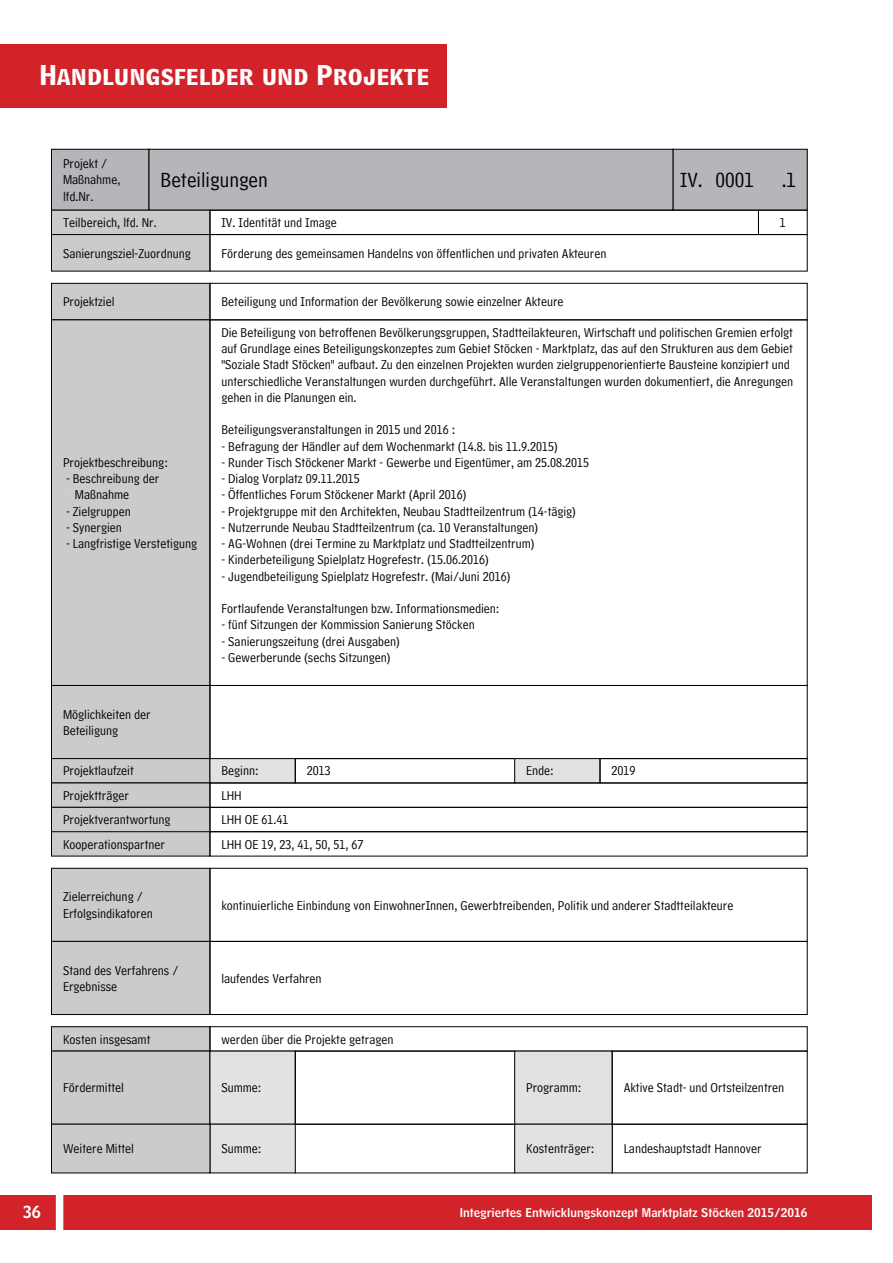
<style>
.page{position:relative;width:893px;height:1263px;background:#fff}
.page>*{position:absolute;margin:0;border:0;box-sizing:border-box;transform-origin:0 0}
.t1{font:24px "HM Big Caps";color:#fff}
.t2{font:21.6px "HM Comment";color:#000}
.t3{font:16.5px "HM Headline";color:#fff}
.t4{font:13.5px/16.2px "HM Comment";color:#000}
.t5{font:12px "HM Headline";color:#fff}
.s1{color:#cdcfd1}
</style>
<div class="page">
<div style="left:0;top:44px;width:446px;height:64px;background:#d2232a"></div>
<div style="left:0;top:1196px;width:871px;height:34px;background:#d2232a"></div>
<div style="left:56px;top:1193px;width:7px;height:40px;background:#fff"></div>
<div style="left:51px;top:149px;width:98px;height:61px;background:#b5b6ba"></div>
<div style="left:51px;top:149px;width:98px;height:62px;border:1px solid #000"></div>
<div style="left:149px;top:149px;width:524px;height:61px;background:#b5b6ba"></div>
<div style="left:149px;top:149px;width:524px;height:62px;border:1px solid #000"></div>
<div style="left:673px;top:149px;width:134px;height:61px;background:#b5b6ba"></div>
<div style="left:673px;top:149px;width:134px;height:62px;border:1px solid #000"></div>
<div style="left:51px;top:210px;width:159px;height:25px;background:#cacbcd"></div>
<div style="left:210px;top:210px;width:549px;height:25px;border:1px solid #000"></div>
<div style="left:758px;top:210px;width:49px;height:25px;border:1px solid #000"></div>
<div style="left:51px;top:235px;width:159px;height:36px;background:#cacbcd"></div>
<div style="left:51px;top:234px;width:159px;height:37px;border:1px solid #000"></div>
<div style="left:210px;top:234px;width:597px;height:37px;border:1px solid #000"></div>
<div style="left:51px;top:283px;width:159px;height:37px;background:#cacbcd"></div>
<div style="left:51px;top:283px;width:159px;height:37px;border:1px solid #000"></div>
<div style="left:210px;top:283px;width:597px;height:37px;border:1px solid #000"></div>
<div style="left:51px;top:320px;width:159px;height:365px;background:#cacbcd"></div>
<div style="left:51px;top:320px;width:159px;height:366px;border:1px solid #000"></div>
<div style="left:51px;top:685px;width:159px;height:74px;background:#cacbcd"></div>
<div style="left:51px;top:685px;width:159px;height:74px;border:1px solid #000"></div>
<div style="left:210px;top:685px;width:597px;height:74px;border:1px solid #000"></div>
<div style="left:51px;top:759px;width:159px;height:24px;background:#cacbcd"></div>
<div style="left:51px;top:758px;width:159px;height:25px;border:1px solid #000"></div>
<div style="left:210px;top:759px;width:85px;height:24px;background:#e2e1e3"></div>
<div style="left:210px;top:758px;width:86px;height:25px;border:1px solid #000"></div>
<div style="left:295px;top:758px;width:220px;height:25px;border:1px solid #000"></div>
<div style="left:515px;top:759px;width:85px;height:24px;background:#e2e1e3"></div>
<div style="left:514px;top:758px;width:86px;height:25px;border:1px solid #000"></div>
<div style="left:600px;top:758px;width:207px;height:25px;border:1px solid #000"></div>
<div style="left:51px;top:783px;width:159px;height:24px;background:#cacbcd"></div>
<div style="left:51px;top:807px;width:159px;height:25px;background:#cacbcd"></div>
<div style="left:51px;top:807px;width:159px;height:25px;border:1px solid #000"></div>
<div style="left:210px;top:807px;width:597px;height:25px;border:1px solid #000"></div>
<div style="left:51px;top:832px;width:159px;height:24px;background:#cacbcd"></div>
<div style="left:51px;top:831px;width:159px;height:25px;border:1px solid #000"></div>
<div style="left:210px;top:831px;width:597px;height:25px;border:1px solid #000"></div>
<div style="left:51px;top:1027px;width:159px;height:24px;background:#cacbcd"></div>
<div style="left:51px;top:1026px;width:159px;height:25px;border:1px solid #000"></div>
<div style="left:210px;top:1026px;width:597px;height:25px;border:1px solid #000"></div>
<div style="left:51px;top:1051px;width:159px;height:73px;background:#cacbcd"></div>
<div style="left:51px;top:1051px;width:159px;height:74px;border:1px solid #000"></div>
<div style="left:210px;top:1051px;width:85px;height:73px;background:#e2e1e3"></div>
<div style="left:295px;top:1051px;width:220px;height:74px;border:1px solid #000"></div>
<div style="left:515px;top:1051px;width:97px;height:73px;background:#e2e1e3"></div>
<div style="left:612px;top:1051px;width:195px;height:74px;border:1px solid #000"></div>
<div style="left:51px;top:868px;width:159px;height:73px;background:#cacbcd"></div>
<div style="left:51px;top:868px;width:159px;height:74px;border:1px solid #000"></div>
<div style="left:210px;top:868px;width:597px;height:74px;border:1px solid #000"></div>
<div style="left:51px;top:941px;width:159px;height:74px;background:#cacbcd"></div>
<div style="left:51px;top:941px;width:159px;height:74px;border:1px solid #000"></div>
<div style="left:210px;top:941px;width:597px;height:74px;border:1px solid #000"></div>
<div style="left:295px;top:1124px;width:220px;height:49px;border:1px solid #000"></div>
<div style="left:210px;top:1124px;width:85px;height:49px;background:#e2e1e3"></div>
<div style="left:51px;top:1124px;width:159px;height:49px;background:#cacbcd"></div>
<div style="left:51px;top:1124px;width:159px;height:49px;border:1px solid #000"></div>
<div style="left:612px;top:1124px;width:195px;height:49px;border:1px solid #000"></div>
<div style="left:515px;top:1124px;width:97px;height:49px;background:#e2e1e3"></div>
<h1 class="t1" style="left:39px;top:63px;width:391px">Handlungsfelder und Projekte</h1>
<p class="t4" style="left:63px;top:157px;width:59px">Projekt /<br>Maßnahme, lfd.Nr.</p>
<h2 class="t2" style="left:161px;top:173px;width:109px">Beteiligungen</h2>
<h2 class="t2" style="left:680px;top:173px;width:75px">IV. 0001</h2>
<h2 class="t2" style="left:782px;top:173px;width:16px">.1</h2>
<p class="t4" style="left:63px;top:215px;width:95px">Teilbereich, lfd. Nr.</p>
<p class="t4" style="left:221px;top:215px;width:117px">IV. Identität und Image</p>
<p class="t4" style="left:780px;top:215px;width:8px">1</p>
<p class="t4" style="left:63px;top:246px;width:129px">Sanierungsziel-Zuordnung</p>
<p class="t4" style="left:221px;top:246px;width:386px">Förderung des gemeinsamen Handelns von öffentlichen und privaten Akteuren</p>
<p class="t4" style="left:63px;top:295px;width:53px">Projektziel</p>
<p class="t4" style="left:221px;top:295px;width:344px">Beteiligung und Information der Bevölkerung sowie einzelner Akteure</p>
<p class="t4" style="left:63px;top:455px;width:106px">Projektbeschreibung:</p>
<p class="t4" style="left:66px;top:471px;width:95px">- Beschreibung der<br><span class="s1">Z</span> Maßnahme</p>
<p class="t4" style="left:66px;top:504px;width:66px">- Zielgruppen</p>
<p class="t4" style="left:66px;top:520px;width:57px">- Synergien</p>
<p class="t4" style="left:66px;top:536px;width:133px">- Langfristige Verstetigung</p>
<p class="t4" style="left:221px;top:325px;width:573px">Die Beteiligung von betroffenen Bevölkerungsgruppen, Stadtteilakteuren, Wirtschaft und politischen Gremien erfolgt auf Grundlage eines Beteiligungskonzeptes zum Gebiet Stöcken - Marktplatz, das auf den Strukturen aus dem Gebiet "Soziale Stadt Stöcken" aufbaut. Zu den einzelnen Projekten wurden zielgruppenorientierte Bausteine konzipiert und unterschiedliche Veranstaltungen wurden durchgeführt. Alle Veranstaltungen wurden dokumentiert, die Anregungen gehen in die Planungen ein.</p>
<p class="t4" style="left:221px;top:423px;width:235px">Beteiligungsveranstaltungen in 2015 und 2016 :</p>
<p class="t4" style="left:221px;top:439px;width:338px">- Befragung der Händler auf dem Wochenmarkt (14.8. bis 11.9.2015)</p>
<p class="t4" style="left:221px;top:455px;width:369px">- Runder Tisch Stöckener Markt - Gewerbe und Eigentümer, am 25.08.2015</p>
<p class="t4" style="left:221px;top:471px;width:140px">- Dialog Vorplatz 09.11.2015</p>
<p class="t4" style="left:221px;top:488px;width:246px">- Öffentliches Forum Stöckener Markt (April 2016)</p>
<p class="t4" style="left:221px;top:504px;width:356px">- Projektgruppe mit den Architekten, Neubau Stadtteilzentrum (14-tägig)</p>
<p class="t4" style="left:221px;top:520px;width:318px">- Nutzerrunde Neubau Stadtteilzentrum (ca. 10 Veranstaltungen)</p>
<p class="t4" style="left:221px;top:536px;width:314px">- AG-Wohnen (drei Termine zu Marktplatz und Stadtteilzentrum)</p>
<p class="t4" style="left:221px;top:553px;width:269px">- Kinderbeteiligung Spielplatz Hogrefestr. (15.06.2016)</p>
<p class="t4" style="left:221px;top:569px;width:291px">- Jugendbeteiligung Spielplatz Hogrefestr. (Mai/Juni 2016)</p>
<p class="t4" style="left:221px;top:601px;width:279px">Fortlaufende Veranstaltungen bzw. Informationsmedien:</p>
<p class="t4" style="left:221px;top:618px;width:255px">- fünf Sitzungen der Kommission Sanierung Stöcken</p>
<p class="t4" style="left:221px;top:634px;width:180px">- Sanierungszeitung (drei Ausgaben)</p>
<p class="t4" style="left:221px;top:650px;width:171px">- Gewerberunde (sechs Sitzungen)</p>
<p class="t4" style="left:63px;top:707px;width:89px">Möglichkeiten der<br>Beteiligung</p>
<p class="t4" style="left:63px;top:764px;width:72px">Projektlaufzeit</p>
<p class="t4" style="left:221px;top:764px;width:39px">Beginn:</p>
<p class="t4" style="left:307px;top:764px;width:26px">2013</p>
<p class="t4" style="left:526px;top:764px;width:29px">Ende:</p>
<p class="t4" style="left:611px;top:764px;width:26px">2019</p>
<p class="t4" style="left:63px;top:788px;width:67px">Projektträger</p>
<p class="t4" style="left:221px;top:788px;width:22px">LHH</p>
<p class="t4" style="left:63px;top:813px;width:109px">Projektverantwortung</p>
<p class="t4" style="left:221px;top:813px;width:68px">LHH OE 61.41</p>
<p class="t4" style="left:63px;top:837px;width:104px">Kooperationspartner</p>
<p class="t4" style="left:221px;top:837px;width:144px">LHH OE 19, 23, 41, 50, 51, 67</p>
<p class="t4" style="left:63px;top:890px;width:91px">Zielerreichung /<br>Erfolgsindikatoren</p>
<p class="t4" style="left:221px;top:898px;width:513px">kontinuierliche Einbindung von EinwohnerInnen, Gewerbtreibenden, Politik und anderer Stadtteilakteure</p>
<p class="t4" style="left:63px;top:963px;width:117px">Stand des Verfahrens /<br>Ergebnisse</p>
<p class="t4" style="left:221px;top:971px;width:102px">laufendes Verfahren</p>
<p class="t4" style="left:63px;top:1032px;width:89px">Kosten insgesamt</p>
<p class="t4" style="left:221px;top:1032px;width:173px">werden über die Projekte getragen</p>
<p class="t4" style="left:63px;top:1081px;width:63px">Fördermittel</p>
<p class="t4" style="left:221px;top:1081px;width:42px">Summe:</p>
<p class="t4" style="left:526px;top:1081px;width:57px">Programm:</p>
<p class="t4" style="left:624px;top:1081px;width:162px">Aktive Stadt- und Ortsteilzentren</p>
<p class="t4" style="left:63px;top:1142px;width:73px">Weitere Mittel</p>
<p class="t4" style="left:221px;top:1142px;width:42px">Summe:</p>
<p class="t4" style="left:526px;top:1142px;width:70px">Kostenträger:</p>
<p class="t4" style="left:624px;top:1142px;width:139px">Landeshauptstadt Hannover</p>
<p class="t3" style="left:23px;top:1206px;width:20px">36</p>
<p class="t5" style="left:460px;top:1208px;width:349px">Integriertes Entwicklungskonzept Marktplatz Stöcken 2015/2016</p>
</div>
